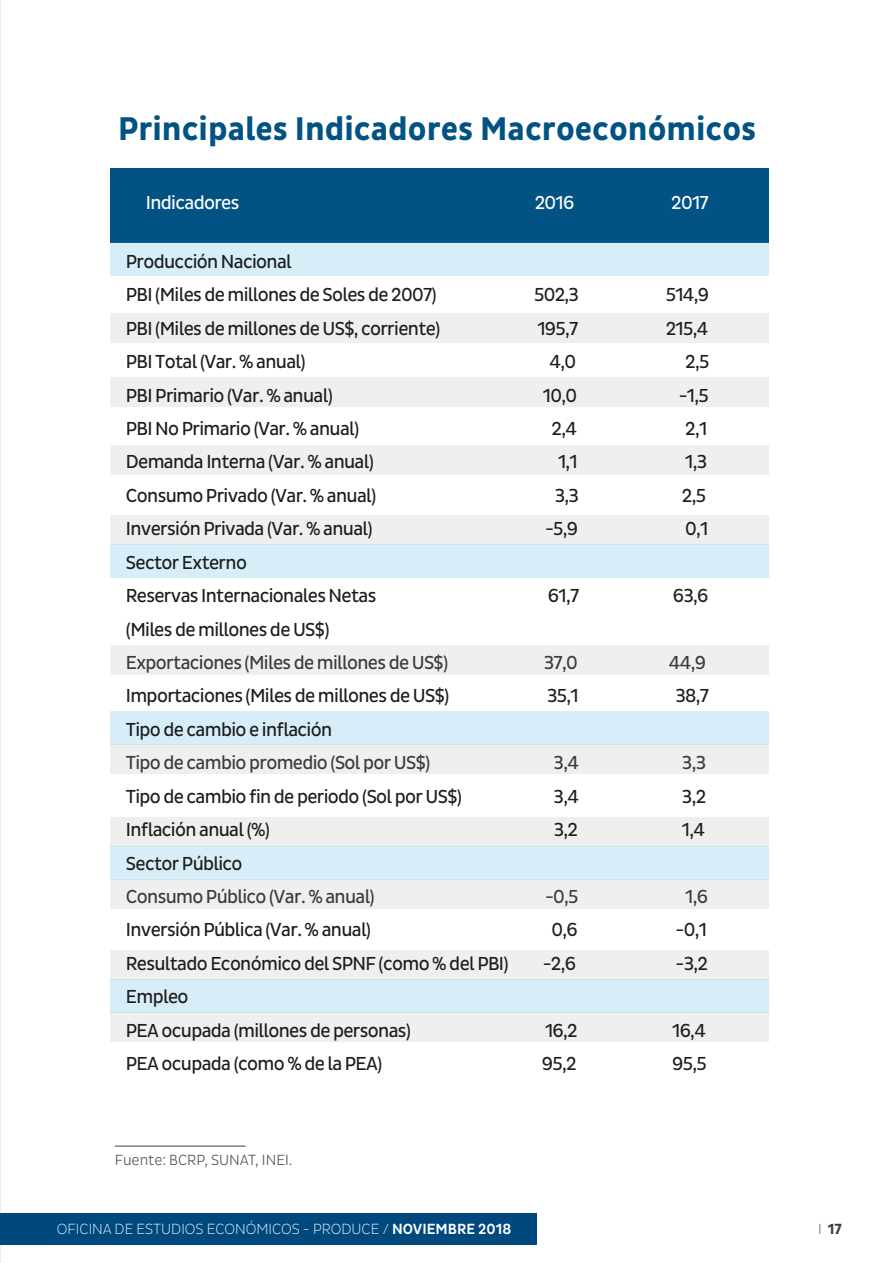
<style>
.page{position:relative;width:893px;height:1263px;background:#fff}
.page>*{position:absolute;margin:0;border:0;box-sizing:border-box;transform-origin:0 0}
.t1{font:700 33.45px "Pluto Sans Cond";color:#025384}
.t2{font:19.2px/33.5px "Pluto Sans Cond";letter-spacing:-.035em;color:#1e1e1c}
.t3{font:19.05px "Pluto Sans Cond";letter-spacing:-.035em;color:#fff}
.t4{font:300 15px "Pluto Sans Cond Ex";color:#fff}
.t5{font:300 15px "Pluto Sans Cond";color:#575756}
.t6{font:700 15px "Pluto Sans Cond";color:#3c3c3b}
.s1{font-family:"Pluto Sans Cond";font-weight:500}
.s2{font-family:"Pluto Sans Cond Ex";font-weight:300}
</style>
<div class="page">
<div style="left:0;top:1213px;width:536px;height:32px;background:#00497f"></div>
<hr style="left:0;top:0;width:1px;height:1262px;background:#e6edf2">
<div style="left:110px;top:168px;width:659px;height:74px;background:#025384"></div>
<div style="left:110px;top:242px;width:658px;height:34px;background:#d7eef9"></div>
<div style="left:110px;top:313px;width:658px;height:30px;background:#f0efef"></div>
<div style="left:110px;top:378px;width:658px;height:29px;background:#f0efef"></div>
<div style="left:110px;top:515px;width:658px;height:29px;background:#f0efef"></div>
<div style="left:110px;top:817px;width:658px;height:29px;background:#f0efef"></div>
<div style="left:110px;top:446px;width:658px;height:29px;background:#f0efef"></div>
<div style="left:110px;top:544px;width:658px;height:34px;background:#d7eef9"></div>
<div style="left:110px;top:711px;width:658px;height:34px;background:#d7eef9"></div>
<div style="left:110px;top:1012px;width:658px;height:29px;background:#f0efef"></div>
<div style="left:110px;top:950px;width:658px;height:29px;background:#f0efef"></div>
<div style="left:110px;top:846px;width:658px;height:34px;background:#d7eef9"></div>
<div style="left:110px;top:979px;width:658px;height:34px;background:#d7eef9"></div>
<div style="left:110px;top:744px;width:658px;height:29px;background:#f0efef"></div>
<div style="left:110px;top:880px;width:658px;height:29px;background:#f0efef"></div>
<div style="left:110px;top:646px;width:658px;height:29px;background:#f0efef"></div>
<hr style="left:115px;top:1145px;width:131px;height:2px;background:#575756">
<h1 class="t1" style="left:118px;top:110px;width:640px">Principales Indicadores Macroeconómicos</h1>
<p class="t3" style="left:146px;top:192px;width:95px">Indicadores</p>
<p class="t3" style="left:535px;top:192px;width:41px">2016</p>
<p class="t3" style="left:671px;top:192px;width:39px">2017</p>
<p class="t2" style="left:126px;top:245px;width:312px">Producción Nacional<br>PBI (Miles de millones de Soles de 2007)</p>
<p class="t2" style="left:534px;top:278px;width:46px">502,3</p>
<p class="t2" style="left:666px;top:278px;width:45px">514,9</p>
<p class="t2" style="left:126px;top:312px;width:316px">PBI (Miles de millones de US$, corriente)</p>
<p class="t2" style="left:537px;top:312px;width:42px">195,7</p>
<p class="t2" style="left:666px;top:312px;width:44px">215,4</p>
<p class="t2" style="left:126px;top:345px;width:181px">PBI Total (Var. % anual)</p>
<p class="t2" style="left:549px;top:345px;width:28px">4,0</p>
<p class="t2" style="left:685px;top:345px;width:26px">2,5</p>
<p class="t2" style="left:126px;top:379px;width:208px">PBI Primario (Var. % anual)</p>
<p class="t2" style="left:543px;top:379px;width:36px">10,0</p>
<p class="t2" style="left:679px;top:379px;width:32px">-1,5</p>
<p class="t2" style="left:126px;top:412px;width:235px">PBI No Primario (Var. % anual)</p>
<p class="t2" style="left:551px;top:412px;width:27px">2,4</p>
<p class="t2" style="left:685px;top:412px;width:24px">2,1</p>
<p class="t2" style="left:126px;top:445px;width:249px">Demanda Interna (Var. % anual)</p>
<p class="t2" style="left:558px;top:445px;width:21px">1,1</p>
<p class="t2" style="left:685px;top:445px;width:23px">1,3</p>
<p class="t2" style="left:126px;top:479px;width:252px">Consumo Privado (Var. % anual)</p>
<p class="t2" style="left:555px;top:479px;width:26px">3,3</p>
<p class="t2" style="left:682px;top:479px;width:26px">2,5</p>
<p class="t2" style="left:126px;top:512px;width:248px">Inversión Privada (Var. % anual)</p>
<p class="t2" style="left:545px;top:512px;width:35px">-5,9</p>
<p class="t2" style="left:685px;top:512px;width:25px">0,1</p>
<p class="t2" style="left:126px;top:546px;width:252px">Sector Externo<br>Reservas Internacionales Netas</p>
<p class="t2" style="left:548px;top:579px;width:33px">61,7</p>
<p class="t2" style="left:673px;top:579px;width:37px">63,6</p>
<p class="t2" style="left:126px;top:613px;width:324px">(Miles de millones de US$)<br>Exportaciones (Miles de millones de US$)</p>
<p class="t2" style="left:544px;top:646px;width:35px">37,0</p>
<p class="t2" style="left:669px;top:646px;width:39px">44,9</p>
<p class="t2" style="left:126px;top:679px;width:325px">Importaciones (Miles de millones de US$)</p>
<p class="t2" style="left:547px;top:679px;width:33px">35,1</p>
<p class="t2" style="left:675px;top:679px;width:35px">38,7</p>
<p class="t2" style="left:126px;top:713px;width:306px">Tipo de cambio e inflación<br>Tipo de cambio promedio (Sol por US$)</p>
<p class="t2" style="left:554px;top:746px;width:27px">3,4</p>
<p class="t2" style="left:682px;top:746px;width:26px">3,3</p>
<p class="t2" style="left:126px;top:780px;width:338px">Tipo de cambio fin de periodo (Sol por US$)</p>
<p class="t2" style="left:554px;top:780px;width:27px">3,4</p>
<p class="t2" style="left:682px;top:780px;width:26px">3,2</p>
<p class="t2" style="left:126px;top:813px;width:146px">Inflación anual (%)</p>
<p class="t2" style="left:554px;top:813px;width:26px">3,2</p>
<p class="t2" style="left:682px;top:813px;width:25px">1,4</p>
<p class="t2" style="left:126px;top:847px;width:250px">Sector Público<br>Consumo Público (Var. % anual)</p>
<p class="t2" style="left:545px;top:880px;width:35px">-0,5</p>
<p class="t2" style="left:685px;top:880px;width:24px">1,6</p>
<p class="t2" style="left:126px;top:913px;width:247px">Inversión Pública (Var. % anual)</p>
<p class="t2" style="left:551px;top:913px;width:28px">0,6</p>
<p class="t2" style="left:675px;top:913px;width:33px">-0,1</p>
<p class="t2" style="left:126px;top:947px;width:384px">Resultado Económico del SPNF (como % del PBI)</p>
<p class="t2" style="left:543px;top:947px;width:35px">-2,6</p>
<p class="t2" style="left:675px;top:947px;width:34px">-3,2</p>
<p class="t2" style="left:126px;top:980px;width:287px">Empleo<br>PEA ocupada (millones de personas)</p>
<p class="t2" style="left:545px;top:1014px;width:34px">16,2</p>
<p class="t2" style="left:672px;top:1014px;width:35px">16,4</p>
<p class="t2" style="left:126px;top:1047px;width:258px">PEA ocupada (como % de la PEA)</p>
<p class="t2" style="left:542px;top:1047px;width:36px">95,2</p>
<p class="t2" style="left:672px;top:1047px;width:36px">95,5</p>
<p class="t5" style="left:115px;top:1151px;width:179px">Fuente: BCRP, SUNAT, INEI.</p>
<p class="t4" style="left:57px;top:1221px;width:456px">OFICINA DE ESTUDIOS ECONÓMICOS - PRODUCE / <span class="s1">NOVIEMBRE 2018</span></p>
<p class="t6" style="left:818px;top:1221px;width:25px"><span class="s2">I</span> 17</p>
</div>
